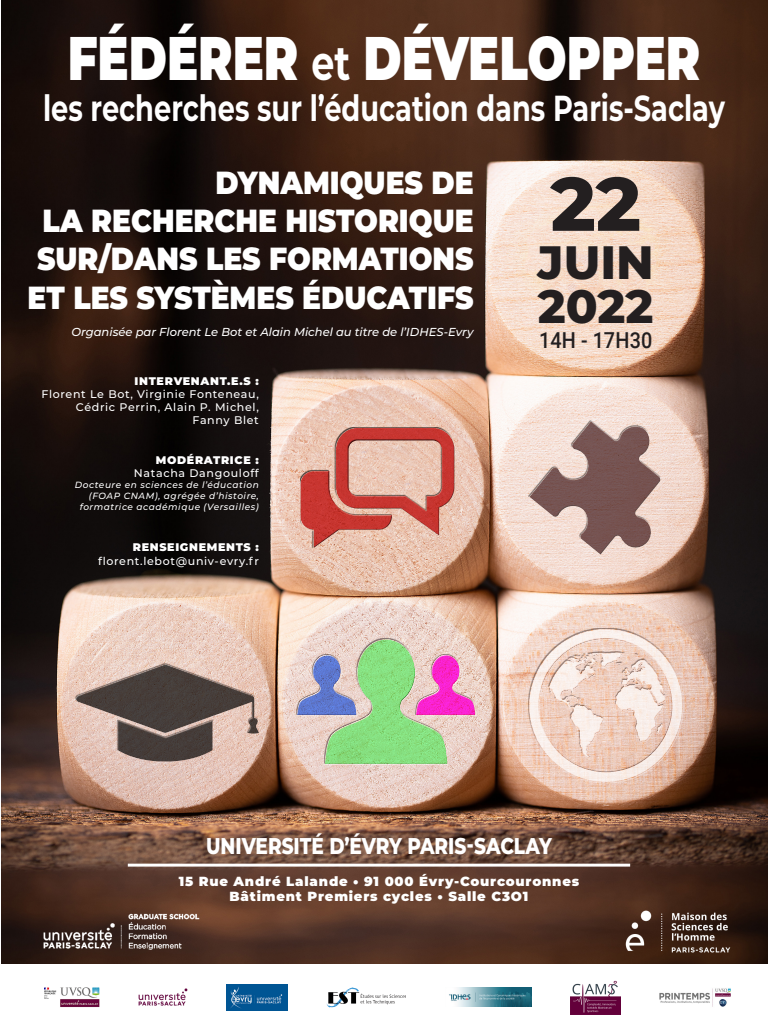
<style>
.page{position:relative;width:768px;height:1024px;background:#fff}
.page>*{position:absolute;margin:0;border:0;box-sizing:border-box;transform-origin:0 0}
.t1{font:800 75.6px "Montserrat";color:#231f20}
.t2{font:900 61.5px "Montserrat";color:#fff;scale:.75 1}
.t3{font:800 46.7px "Montserrat";color:#231f20}
.t4{font:700 36.1px "Montserrat";color:#fff;scale:.75 1}
.t5{font:900 32px/38.3px "Montserrat";color:#fff;text-align:right;scale:.88 1}
.t6{font:800 22.8px "Montserrat";color:#fff;scale:.81 1}
.t7{font:500 22px "Roboto";letter-spacing:.01em;color:#231f20;scale:.9 1}
.t8{font:900 13.2px/15.8px "Montserrat";letter-spacing:.06em;color:#fff;text-align:center}
.t9{font:italic 500 11.5px "Montserrat";color:#fff}
.t10{font:500 11.1px/13.3px "Montserrat";letter-spacing:.06em;color:#fff;text-align:right}
.t11{font:900 11.1px "Montserrat";letter-spacing:.06em;color:#fff}
.t12{font:italic 500 9px/10.8px "Montserrat";letter-spacing:.06em;color:#fff;text-align:right}
.s1{font-weight:700;font-size:48.4px}
</style>
<div class="page">
<img style="left:1px;top:0;width:767px;height:963px">
<div style="left:299px;top:427px;width:157px;height:121px;background:#fff;opacity:.75"></div>
<div style="left:300px;top:434px;width:156px;height:115px;background:#231f20;opacity:.75"></div>
<svg style="left:76px;top:763px;width:183px;height:3px"></svg>
<div style="left:75px;top:663px;width:185px;height:88px;background:#fff;opacity:.75"></div>
<div style="left:75px;top:696px;width:185px;height:67px;background:#231f20;opacity:.75"></div>
<svg style="left:297px;top:639px;width:178px;height:125px;background:#aecca7"></svg>
<div style="left:415px;top:653px;width:60px;height:62px;background:#fff;opacity:.75"></div>
<div style="left:415px;top:659px;width:62px;height:57px;background:#231f20;opacity:.75"></div>
<div style="left:528px;top:628px;width:154px;height:145px;background:#fff;opacity:.75"></div>
<div style="left:529px;top:638px;width:155px;height:145px;background:#231f20;opacity:.75"></div>
<div style="left:528px;top:420px;width:134px;height:118px;background:#fff;opacity:.75"></div>
<div style="left:528px;top:430px;width:134px;height:126px;background:#231f20;opacity:.75"></div>
<img style="left:44px;top:987px;width:55px;height:21px">
<img style="left:139px;top:988px;width:49px;height:18px">
<img style="left:227px;top:984px;width:60px;height:26px">
<img style="left:327px;top:987px;width:79px;height:21px">
<img style="left:449px;top:987px;width:82px;height:20px">
<img style="left:570px;top:980px;width:50px;height:35px">
<img style="left:660px;top:988px;width:71px;height:19px">
<img style="left:615px;top:908px;width:123px;height:47px">
<img style="left:38px;top:908px;width:179px;height:47px">
<hr style="left:128px;top:864px;width:502px;height:2px;background:#fff">
<p class="t2" style="left:68px;top:12px;width:845px">FÉDÉRER <span class="s1">et</span> DÉVELOPPER</p>
<p class="t4" style="left:43px;top:82px;width:911px">les recherches sur l’éducation dans Paris-Saclay</p>
<p class="t5" style="left:28px;top:161px;width:508px">DYNAMIQUES DE<br>LA RECHERCHE HISTORIQUE<br>SUR/DANS LES FORMATIONS<br>ET LES SYSTÈMES ÉDUCATIFS</p>
<p class="t9" style="left:72px;top:324px;width:404px">Organisée par Florent Le Bot et Alain Michel au titre de l’IDHES-Evry</p>
<p class="t11" style="left:135px;top:372px;width:126px">INTERVENANT.E.S :</p>
<p class="t10" style="left:41px;top:387px;width:219px">Florent Le Bot, Virginie Fonteneau,<br>Cédric Perrin, Alain P. Michel,<br>Fanny Blet</p>
<p class="t11" style="left:156px;top:452px;width:104px">MODÉRATRICE :</p>
<p class="t10" style="left:134px;top:466px;width:126px">Natacha Dangouloff</p>
<p class="t12" style="left:75px;top:479px;width:185px">Docteure en sciences de l’éducation (FOAP CNAM), agrégée d’histoire, formatrice académique (Versailles)</p>
<p class="t11" style="left:133px;top:539px;width:128px">RENSEIGNEMENTS :</p>
<p class="t10" style="left:98px;top:553px;width:162px">florent.lebot@univ-evry.fr</p>
<p class="t1" style="left:550px;top:149px;width:92px">22</p>
<p class="t3" style="left:538px;top:228px;width:118px">JUIN</p>
<p class="t3" style="left:538px;top:272px;width:117px">2022</p>
<p class="t7" style="left:539px;top:325px;width:127px">14H - 17H30</p>
<p class="t6" style="left:206px;top:830px;width:428px">UNIVERSITÉ D’ÉVRY PARIS-SACLAY</p>
<p class="t8" style="left:179px;top:872px;width:402px">15 Rue André Lalande • 91 000 Évry-Courcouronnes<br>Bâtiment Premiers cycles • Salle C3O1</p>
</div>
